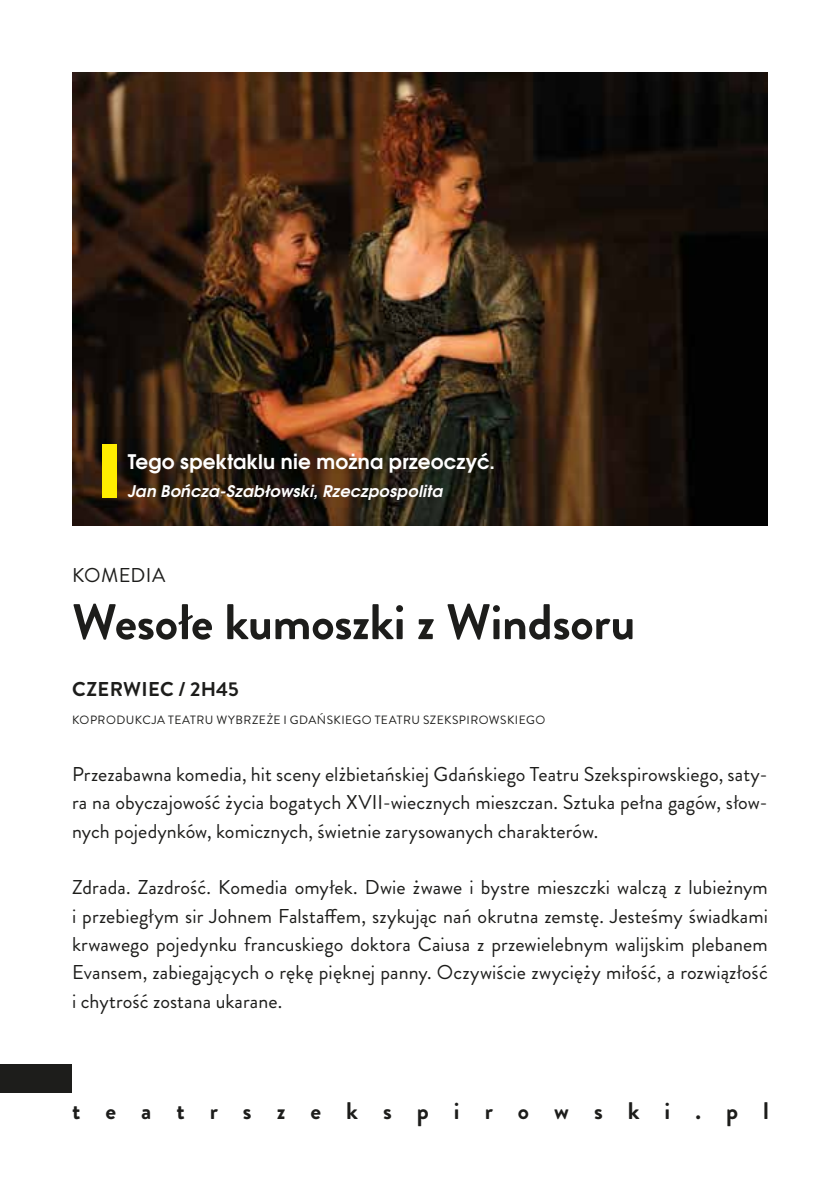
<style>
.page{position:relative;width:840px;height:1191px;background:#fff}
.page>*{position:absolute;margin:0;border:0;box-sizing:border-box;transform-origin:0 0}
.t1{font:700 50px "Brandon Grotesque";letter-spacing:-.005em;color:#1d1d1b}
.t2{font:700 24px "Brandon Grotesque";letter-spacing:1.04em;color:#1d1d1b}
.t3{font:20px/28.4px "Brandon Grotesque";letter-spacing:.005em;color:#1d1d1b;text-align:justify}
.t4{font:700 20px "Te X Gyre Adventor";letter-spacing:.005em;color:#fff}
.t5{font:700 20px "Brandon Grotesque";letter-spacing:.01em;color:#1d1d1b}
.t6{font:italic 700 16px "Te X Gyre Adventor";letter-spacing:.015em;color:#fff}
.t7{font:12px "Brandon Grotesque";letter-spacing:.04em;color:#1d1d1b}
</style>
<div class="page">
<div style="left:0;top:1064px;width:72px;height:28px;background:#1d1d1b"></div>
<img style="left:72px;top:72px;width:695px;height:454px">
<div style="left:102px;top:444px;width:14px;height:53px;background:#ffed00"></div>
<p class="t4" style="left:128px;top:444px;width:368px">Tego spektaklu nie można przeoczyć.</p>
<p class="t6" style="left:128px;top:477px;width:316px">Jan Bończa-Szabłowski, Rzeczpospolita</p>
<p class="t3" style="left:72px;top:561px;width:95px">KOMEDIA</p>
<h1 class="t1" style="left:72px;top:587px;width:564px">Wesołe kumoszki z Windsoru</h1>
<p class="t5" style="left:72px;top:675px;width:168px">CZERWIEC / 2H45</p>
<p class="t7" style="left:72px;top:712px;width:474px">KOPRODUKCJA TEATRU WYBRZEŻE I GDAŃSKIEGO TEATRU SZEKSPIROWSKIEGO</p>
<p class="t3" style="left:72px;top:760px;width:697px">Przezabawna komedia, hit sceny elżbietańskiej Gdańskiego Teatru Szekspirowskiego, saty&shy;ra na obyczajowość życia bogatych XVII-wiecznych mieszczan. Sztuka pełna gagów, słow&shy;nych pojedynków, komicznych, świetnie zarysowanych charakterów.</p>
<p class="t3" style="left:72px;top:873px;width:697px">Zdrada. Zazdrość. Komedia omyłek. Dwie żwawe i bystre mieszczki walczą z lubieżnym i przebiegłym sir Johnem Falstaffem, szykując nań okrutna zemstę. Jesteśmy świadkami krwawego pojedynku francuskiego doktora Caiusa z przewielebnym walijskim plebanem Evansem, zabiegających o rękę pięknej panny. Oczywiście zwycięży miłość, a rozwiązłość i chytrość zostana ukarane.</p>
<p class="t2" style="left:72px;top:1094px;width:698px">teatrszekspirowski.pl</p>
</div>
